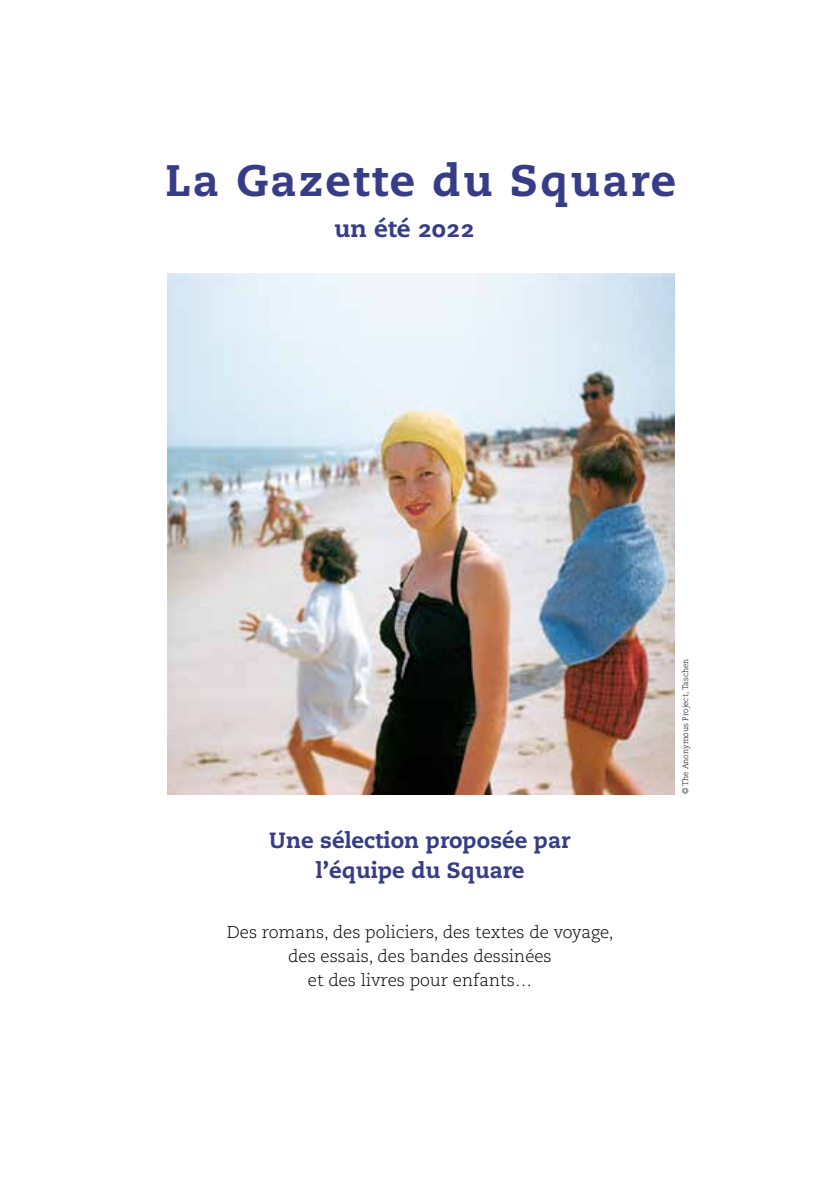
<style>
.page{position:relative;width:840px;height:1191px;background:#fff}
.page>*{position:absolute;margin:0;border:0;box-sizing:border-box;transform-origin:0 0}
.t1{font:44px "Caecilia Heavy Os F";letter-spacing:.05em;color:#363c87}
.t2{font:24px "Caecilia Heavy Os F";color:#363c87}
.t3{font:22px/30px "Caecilia Heavy Os F";color:#363c87;text-align:center}
.t4{font:17px/24px "Caecilia Light Os F";color:#000;text-align:center}
.t5{font:8px "Caecilia Light Os F";color:#000}
</style>
<div class="page">
<img style="left:168px;top:273px;width:506px;height:521px">
<h1 class="t1" style="left:165px;top:153px;width:512px">La Gazette du Square</h1>
<h2 class="t2" style="left:334px;top:213px;width:141px">un été 2022</h2>
<p class="t3" style="left:269px;top:825px;width:303px">Une sélection proposée par l’équipe du Square</p>
<p class="t4" style="left:227px;top:921px;width:388px">Des romans, des policiers, des textes de voyage, des essais, des bandes dessinées<br>et des livres pour enfants…</p>
<p class="t5" style="left:680px;top:794px;width:137px;rotate:-90deg">© The Anonymous Project, Taschen</p>
</div>
